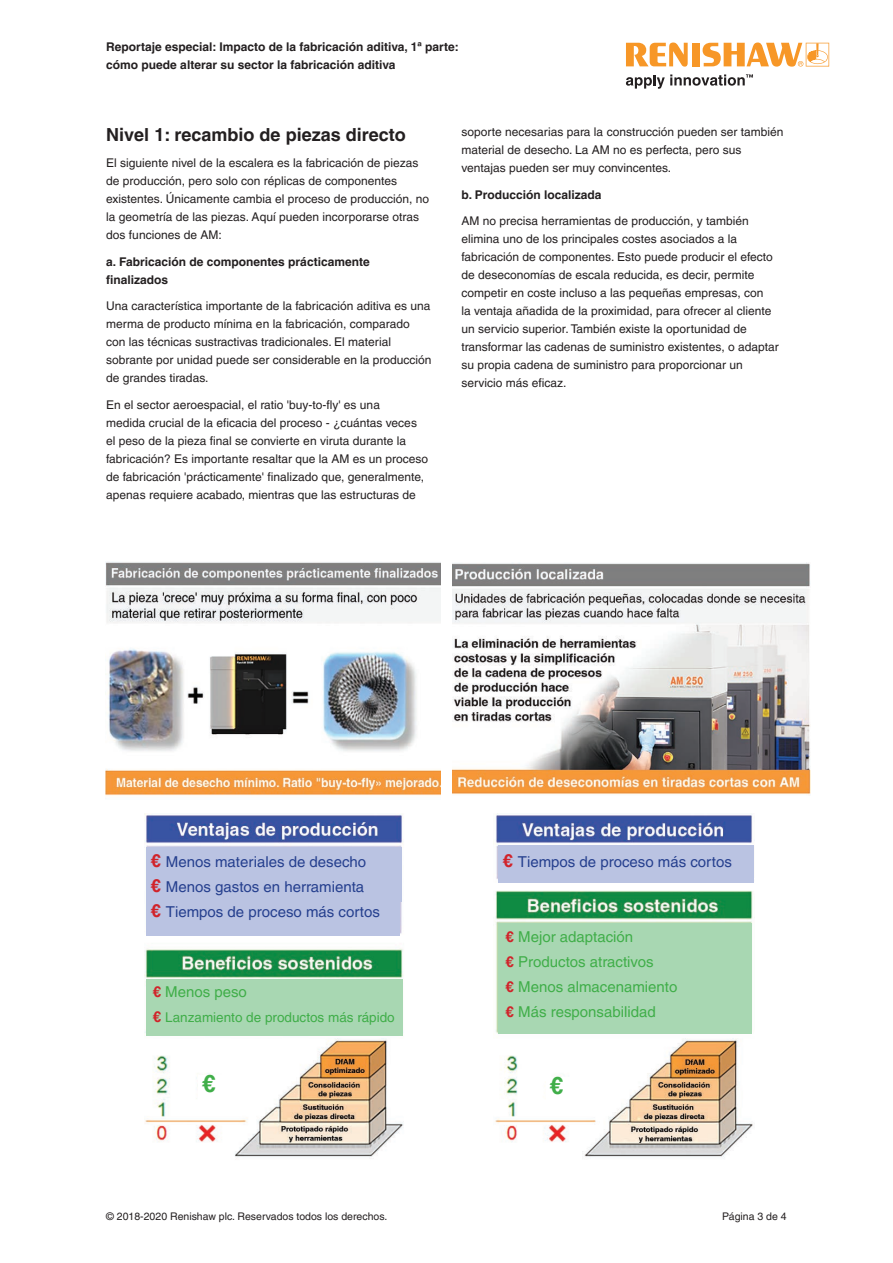
<style>
.page{position:relative;width:893px;height:1263px;background:#fff}
.page>*{position:absolute;margin:0;border:0;box-sizing:border-box;transform-origin:0 0}
.main_body_heading_8p{font:700 24px "Helvetica LT Pro";color:#40ae49}
.Body_Text_8pt_medium{font:700 18px "Helvetica LT Pro";color:#231f20}
.main_body_heading_8p-2{font:15px "Helvetica LT Pro";color:#253f8e}
.main_body_heading_8p-3{font:15px "Helvetica LT Pro";color:#40ae49}
.main_body_heading_8p-4{font:13.5px "Helvetica LT Pro";color:#40ae49}
.Body_Text_8pt_medium-2{font:12px/18px "Helvetica LT Pro";color:#231f20}
.Body_Text_8pt_medium-3{font:700 12px/18px "Helvetica LT Pro";color:#231f20}
.t1{font:10.5px "Helvetica LT Pro";color:#231f20}
.s1{font-weight:700;font-size:18px;color:#d1232a}
.s2{font-weight:700;color:#d1232a}
.s3{font-weight:700;font-size:15px;color:#d1232a}
</style>
<div class="page">
<svg style="left:626px;top:43px;width:62px;height:24px"></svg>
<div style="left:692px;top:43px;width:8px;height:23px;background:#f79727"></div>
<svg style="left:703px;top:43px;width:126px;height:24px"></svg>
<svg style="left:626px;top:74px;width:127px;height:15px"></svg>
<img style="left:106px;top:562px;width:334px;height:234px">
<img style="left:453px;top:562px;width:357px;height:233px">
<img style="left:145px;top:813px;width:259px;height:345px">
<img style="left:493px;top:814px;width:261px;height:344px">
<div style="left:498px;top:845px;width:255px;height:38px;background:#bac3e2"></div>
<div style="left:146px;top:847px;width:255px;height:55px;background:#bac3e2"></div>
<div style="left:147px;top:854px;width:253px;height:82px;background:#bac3e2"></div>
<div style="left:147px;top:979px;width:256px;height:56px;background:#a8d7b2"></div>
<div style="left:498px;top:923px;width:254px;height:111px;background:#a8d7b2"></div>
<div style="left:546px;top:1077px;width:31px;height:30px;background:#fff"></div>
<div style="left:198px;top:1075px;width:32px;height:30px;background:#fff"></div>
<p class="Body_Text_8pt_medium-3" style="left:106px;top:38px;width:354px">Reportaje especial: Impacto de la fabricación aditiva, 1ª parte: cómo puede alterar su sector la fabricación aditiva</p>
<p class="Body_Text_8pt_medium" style="left:106px;top:123px;width:301px">Nivel 1: recambio de piezas directo</p>
<p class="Body_Text_8pt_medium-2" style="left:106px;top:154px;width:324px">El siguiente nivel de la escalera es la fabricación de piezas de producción, pero solo con réplicas de componentes existentes. Únicamente cambia el proceso de producción, no la geometría de las piezas. Aquí pueden incorporarse otras dos funciones de AM:</p>
<p class="Body_Text_8pt_medium-3" style="left:106px;top:252px;width:265px">a. Fabricación de componentes prácticamente finalizados</p>
<p class="Body_Text_8pt_medium-2" style="left:106px;top:297px;width:327px">Una característica importante de la fabricación aditiva es una merma de producto mínima en la fabricación, comparado con las técnicas sustractivas tradicionales. El material sobrante por unidad puede ser considerable en la producción de grandes tiradas.</p>
<p class="Body_Text_8pt_medium-2" style="left:106px;top:395px;width:323px">En el sector aeroespacial, el ratio 'buy-to-fly' es una<br>medida crucial de la eficacia del proceso - ¿cuántas veces el peso de la pieza final se convierte en viruta durante la fabricación? Es importante resaltar que la AM es un proceso de fabricación 'prácticamente' finalizado que, generalmente, apenas requiere acabado, mientras que las estructuras de</p>
<p class="Body_Text_8pt_medium-2" style="left:461px;top:123px;width:324px">soporte necesarias para la construcción pueden ser también material de desecho. La AM no es perfecta, pero sus ventajas pueden ser muy convincentes.</p>
<p class="Body_Text_8pt_medium-3" style="left:461px;top:185px;width:141px">b. Producción localizada</p>
<p class="Body_Text_8pt_medium-2" style="left:461px;top:212px;width:319px">AM no precisa herramientas de producción, y también elimina uno de los principales costes asociados a la fabricación de componentes. Esto puede producir el efecto de deseconomías de escala reducida, es decir, permite competir en coste incluso a las pequeñas empresas, con<br>la ventaja añadida de la proximidad, para ofrecer al cliente un servicio superior. También existe la oportunidad de transformar las cadenas de suministro existentes, o adaptar su propia cadena de suministro para proporcionar un servicio más eficaz.</p>
<p class="main_body_heading_8p-2" style="left:151px;top:853px;width:217px"><span class="s1">€</span> Menos materiales de desecho</p>
<p class="main_body_heading_8p-2" style="left:503px;top:852px;width:231px"><span class="s1">€</span> Tiempos de proceso más cortos</p>
<p class="main_body_heading_8p-2" style="left:151px;top:878px;width:215px"><span class="s1">€</span> Menos gastos en herramienta</p>
<p class="main_body_heading_8p-2" style="left:151px;top:903px;width:231px"><span class="s1">€</span> Tiempos de proceso más cortos</p>
<p class="main_body_heading_8p-3" style="left:153px;top:983px;width:96px"><span class="s2">€</span> Menos peso</p>
<p class="main_body_heading_8p-4" style="left:153px;top:1010px;width:243px"><span class="s3">€</span> Lanzamiento de productos más rápido</p>
<p class="main_body_heading_8p-3" style="left:506px;top:928px;width:129px"><span class="s2">€</span> Mejor adaptación</p>
<p class="main_body_heading_8p-3" style="left:506px;top:953px;width:149px"><span class="s2">€</span> Productos atractivos</p>
<p class="main_body_heading_8p-3" style="left:506px;top:978px;width:173px"><span class="s2">€</span> Menos almacenamiento</p>
<p class="main_body_heading_8p-3" style="left:506px;top:1003px;width:152px"><span class="s2">€</span> Más responsabilidad</p>
<p class="main_body_heading_8p" style="left:202px;top:1069px;width:15px">€</p>
<p class="main_body_heading_8p" style="left:550px;top:1071px;width:15px">€</p>
<p class="t1" style="left:106px;top:1210px;width:283px">© 2018-2020 Renishaw plc. Reservados todos los derechos.</p>
<p class="t1" style="left:722px;top:1210px;width:66px">Página 3 de 4</p>
</div>
